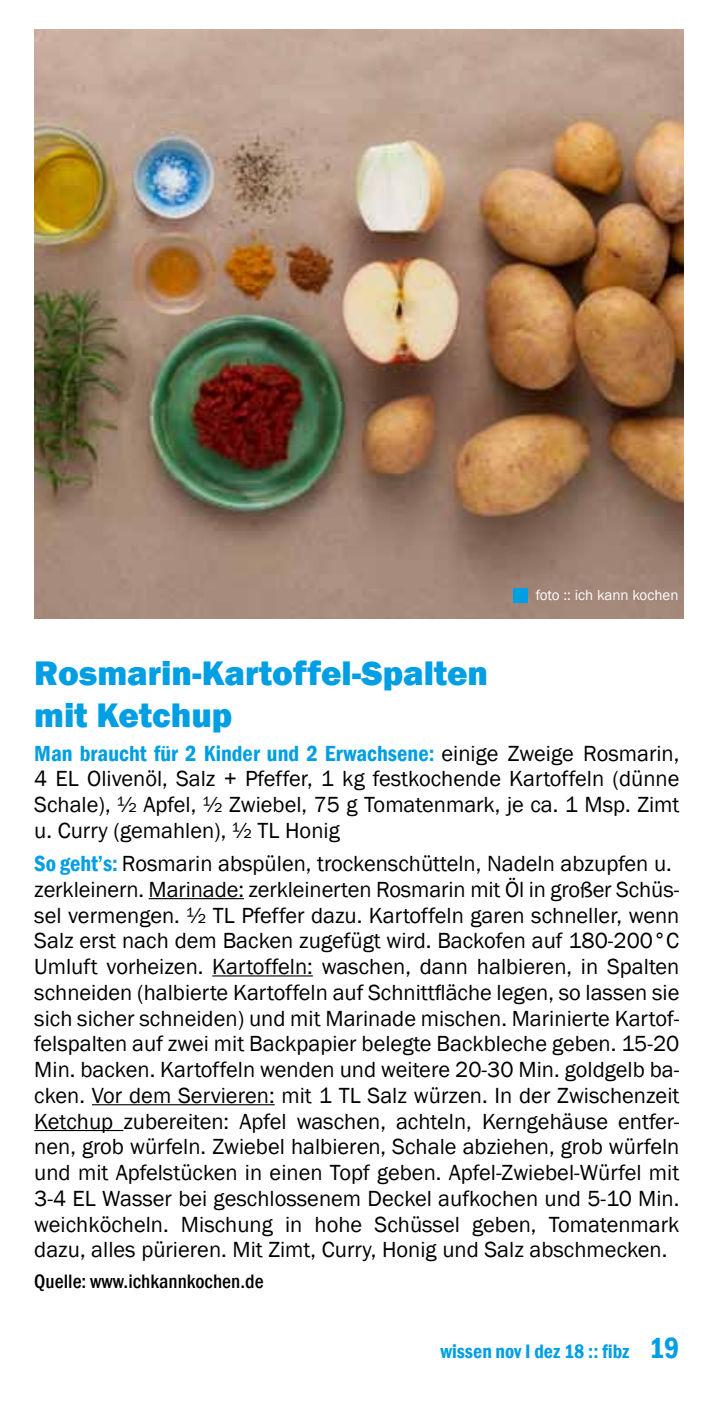
<style>
.page{position:relative;width:709px;height:1418px;background:#fff}
.page>*{position:absolute;margin:0;border:0;box-sizing:border-box;transform-origin:0 0}
.t1{font:800 35px/42px "Franklin Gothic";color:#009ee3}
.t2{font:22.5px/25.8px "Franklin Gothic";color:#000;text-align:justify}
.t3{font:500 condensed 20px "Franklin Gothic";color:#000}
.t4{font:600 condensed 20px "Franklin Gothic";color:#009ee3}
.t5{font:15px "Franklin Gothic";color:#fff}
.s1{font-weight:600;font-stretch:condensed;color:#009ee3}
.s2{font-size:30px}
</style>
<div class="page">
<img style="left:34px;top:30px;width:649px;height:588px">
<hr style="left:149px;top:898px;width:95px;height:1px;background:#000">
<hr style="left:212px;top:975px;width:101px;height:1px;background:#000">
<hr style="left:92px;top:1104px;width:183px;height:1px;background:#000">
<hr style="left:34px;top:1129px;width:89px;height:2px;background:#000">
<div style="left:513px;top:588px;width:14px;height:14px;background:#009ee3"></div>
<p class="t5" style="left:536px;top:585px;width:144px">foto :: ich kann kochen</p>
<h1 class="t1" style="left:34px;top:652px;width:455px">Rosmarin-Kartoffel-Spalten mit Ketchup</h1>
<p class="t2" style="left:34px;top:740px;width:646px"><span class="s1">Man braucht für 2 Kinder und 2 Erwachsene:</span> einige Zweige Rosmarin, 4 EL Olivenöl, Salz + Pfeffer, 1 kg festkochende Kartoffeln (dünne Schale), ½ Apfel, ½ Zwiebel, 75 g Tomatenmark, je ca. 1 Msp. Zimt u. Curry (gemahlen), ½ TL Honig</p>
<p class="t2" style="left:34px;top:851px;width:646px;text-align:left"><span class="s1">So geht’s:</span> Rosmarin abspülen, trockenschütteln, Nadeln abzupfen u. zerkleinern. Marinade: zerkleinerten Rosmarin mit Öl in großer Schüs&shy;sel vermengen. ½ TL Pfeffer dazu. Kartoffeln garen schneller, wenn Salz erst nach dem Backen zugefügt wird. Backofen auf 180-200°C Umluft vorheizen. Kartoffeln: waschen, dann halbieren, in Spalten schneiden (halbierte Kartoffeln auf Schnittfläche legen, so lassen sie sich sicher schneiden) und mit Marinade mischen. Marinierte Kartof&shy;felspalten auf zwei mit Backpapier belegte Backbleche geben. 15-20<br>Min. backen. Kartoffeln wenden und weitere 20-30 Min. goldgelb ba&shy;cken. Vor dem Servieren: mit 1 TL Salz würzen. In der Zwischenzeit Ketchup zubereiten: Apfel waschen, achteln, Kerngehäuse entfer&shy;nen, grob würfeln. Zwiebel halbieren, Schale abziehen, grob würfeln und mit Apfelstücken in einen Topf geben. Apfel-Zwiebel-Würfel mit 3-4 EL Wasser bei geschlossenem Deckel aufkochen und 5-10 Min. weichköcheln. Mischung in hohe Schüssel geben, Tomatenmark dazu, alles pürieren. Mit Zimt, Curry, Honig und Salz abschmecken.</p>
<p class="t3" style="left:34px;top:1268px;width:231px">Quelle: www.ichkannkochen.de</p>
<p class="t4" style="left:440px;top:1337px;width:240px">wissen nov I dez 18 :: fibz <span class="s2">19</span></p>
</div>
